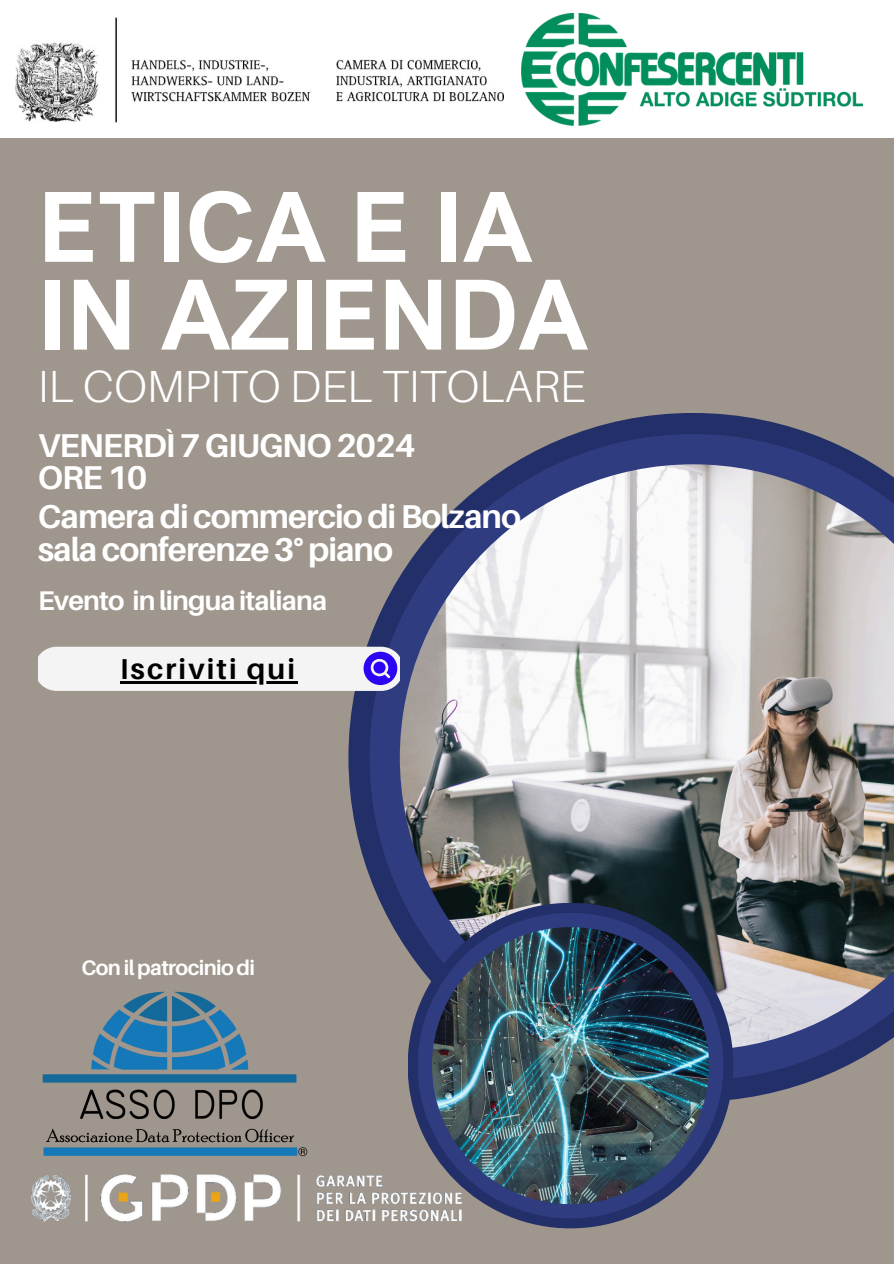
<style>
.page{position:relative;width:894px;height:1264px;background:#fff}
.page>*{position:absolute;margin:0;border:0;box-sizing:border-box;transform-origin:0 0}
.t1{font:700 97.5px/87.8px "Arial Nova";color:#fff}
.t2{font:300 45px "Aileron";color:#fff}
.t3{font:700 33px/32.7px "Aileron";letter-spacing:-.03em;color:#fff}
.t4{font:700 28.8px "Aileron";letter-spacing:.075em;color:#000}
.t5{font:700 27px "Aileron";letter-spacing:-.03em;color:#fff}
.t6{font:700 21px "Aileron";letter-spacing:-.03em;color:#fff}
</style>
<div class="page">
<div style="left:0;top:0;width:893px;height:1263px;background:#9f968d"></div>
<svg style="left:348px;top:413px;width:466px;height:688px"></svg>
<svg style="left:369px;top:434px;width:506px;height:646px"></svg>
<img style="left:400px;top:464px;width:493px;height:586px">
<div style="left:407px;top:902px;width:326px;height:326px;background:#232f69;border-radius:50%"></div>
<div style="left:417px;top:912px;width:306px;height:306px;background:#2f3c80;border-radius:50%"></div>
<img style="left:432px;top:927px;width:276px;height:277px;border-radius:50%">
<svg style="left:38px;top:646px;width:361px;height:45px"></svg>
<hr style="left:120px;top:681px;width:177px;height:2px;background:#000">
<div style="left:0;top:0;width:893px;height:138px;background:#fff"></div>
<img style="left:15px;top:18px;width:488px;height:104px">
<img style="left:521px;top:13px;width:341px;height:113px">
<img style="left:42px;top:991px;width:266px;height:166px">
<img style="left:31px;top:1166px;width:444px;height:56px">
<h5 class="t1" style="left:38px;top:181px;width:551px">ETICA E IA<br>IN AZIENDA</h5>
<p class="t2" style="left:38px;top:358px;width:549px">IL COMPITO DEL TITOLARE</p>
<h5 class="t3" style="left:38px;top:428px;width:379px">VENERDÌ 7 GIUGNO 2024<br>ORE 10</h5>
<p class="t3" style="left:38px;top:500px;width:484px">Camera di commercio di Bolzano sala conferenze 3° piano</p>
<p class="t5" style="left:38px;top:584px;width:291px">Evento in lingua italiana</p>
<h1 class="t4" style="left:120px;top:651px;width:176px">Iscriviti qui</h1>
<p class="t6" style="left:81px;top:954px;width:175px">Con il patrocinio di</p>
</div>
